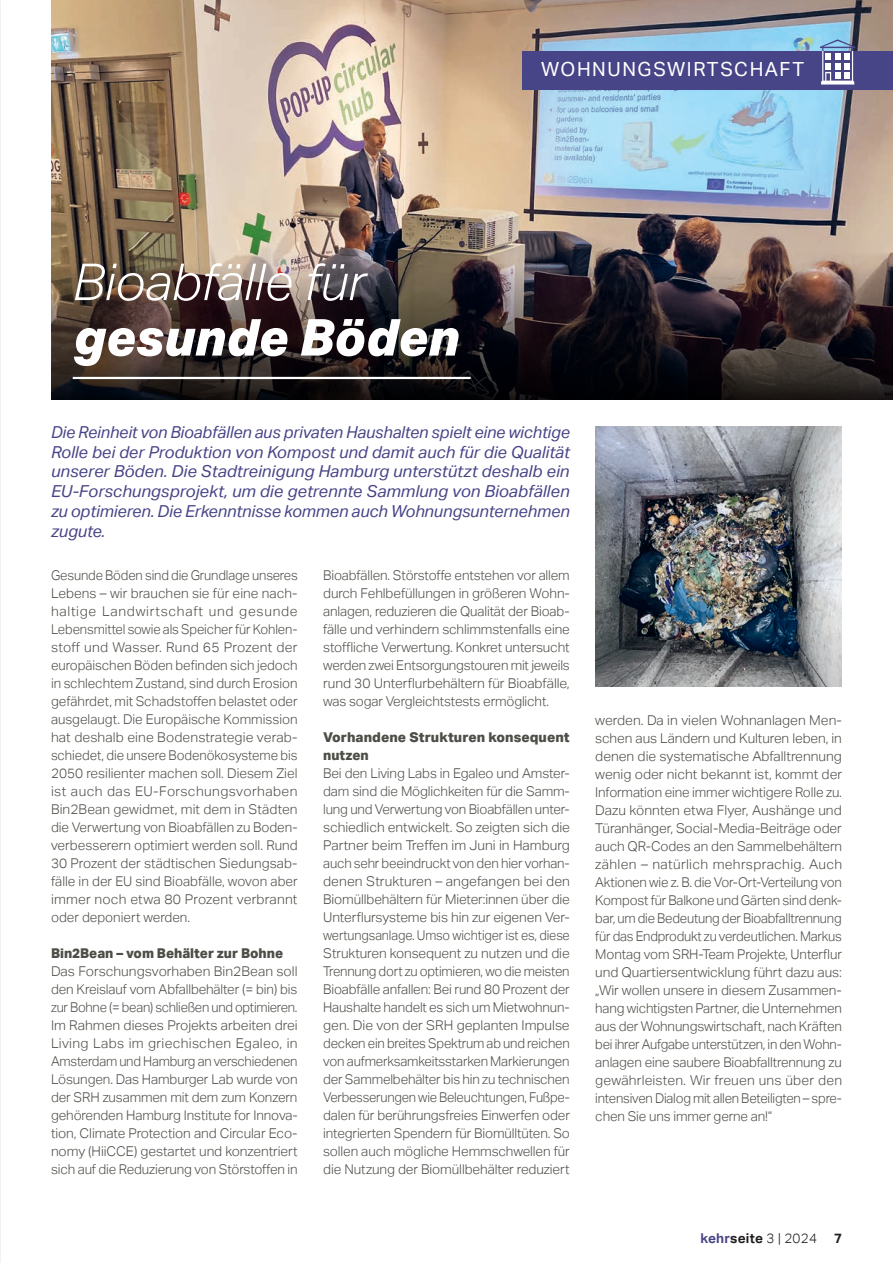
<style>
.page{position:relative;width:893px;height:1263px;background:#fff}
.page>*{position:absolute;margin:0;border:0;box-sizing:border-box;transform-origin:0 0}
.t1{font:italic 300 51px "Aktiv Grotesk";color:#fff}
.t2{font:italic 800 51px "Aktiv Grotesk";color:#fff}
.t3{font:19.5px "Aktiv Grotesk";letter-spacing:.08em;color:#fff}
.t4{font:italic 16.5px/19.8px "Aktiv Grotesk";color:#474487;text-align:justify}
.t5{font:300 13.5px/18px "Aktiv Grotesk";letter-spacing:-.01em;color:#4d4e47;text-align:justify}
.t6{font:800 13.5px/18px "Aktiv Grotesk";color:#4d4e47}
.t7{font:300 13.5px "Aktiv Grotesk";color:#231f20}
.t8{font:700 13.5px "Aktiv Grotesk";color:#231f20}
.s1{font-weight:700;color:#474487}
.s2{font-weight:700}
</style>
<div class="page">
<img style="left:0;top:0;width:1px;height:400px">
<img style="left:51px;top:0;width:842px;height:265px">
<svg style="left:51px;top:265px;width:842px;height:135px;background:#302727"></svg>
<img style="left:595px;top:426px;width:247px;height:261px">
<hr style="left:73px;top:377px;width:398px;height:2px;background:#fff">
<div style="left:522px;top:51px;width:371px;height:38px;background:#474487"></div>
<svg style="left:820px;top:39px;width:35px;height:46px"></svg>
<div style="left:844px;top:53px;width:6px;height:7px;background:#fff"></div>
<div style="left:835px;top:72px;width:6px;height:7px;background:#fff"></div>
<div style="left:844px;top:72px;width:6px;height:7px;background:#fff"></div>
<h1 class="t1" style="left:73px;top:253px;width:294px">Bioabfälle für</h1>
<h1 class="t2" style="left:73px;top:305px;width:388px">gesunde Böden</h1>
<h2 class="t3" style="left:541px;top:58px;width:264px">WOHNUNGSWIRTSCHAFT</h2>
<p class="t4" style="left:51px;top:422px;width:520px">Die Reinheit von Bioabfällen aus privaten Haushalten spielt eine wichtige Rolle bei der Produktion von Kompost und damit auch für die Qualität unserer Böden. Die Stadtreinigung Hamburg unterstützt deshalb ein EU-Forschungsprojekt, um die getrennte Sammlung von Bioabfällen zu optimieren. Die Erkenntnisse kommen auch Wohnungsunternehmen zugute.</p>
<p class="t5" style="left:51px;top:566px;width:248px">Gesunde Böden sind die Grundlage unseres Lebens – wir brauchen sie für eine nach&shy;haltige Landwirtschaft und gesunde Lebensmittel sowie als Speicher für Kohlen&shy;stoff und Wasser. Rund 65 Prozent der europäischen Böden befinden sich jedoch in schlechtem Zustand, sind durch Erosion gefährdet, mit Schadstoffen belastet oder ausgelaugt. Die Europäische Kommission hat deshalb eine Bodenstrategie verab&shy;schiedet, die unsere Bodenökosysteme bis 2050 resilienter machen soll. Diesem Ziel ist auch das EU-Forschungsvorhaben Bin2Bean gewidmet, mit dem in Städten die Verwertung von Bioabfällen zu Boden&shy;verbesserern optimiert werden soll. Rund 30 Prozent der städtischen Siedungsab&shy;fälle in der EU sind Bioabfälle, wovon aber immer noch etwa 80 Prozent verbrannt oder deponiert werden.</p>
<p class="t6" style="left:51px;top:944px;width:234px">Bin2Bean – vom Behälter zur Bohne</p>
<p class="t5" style="left:51px;top:962px;width:248px">Das Forschungsvorhaben Bin2Bean soll den Kreislauf vom Abfallbehälter (= bin) bis zur Bohne (= bean) schließen und optimieren.<br>Im Rahmen dieses Projekts arbeiten drei Living Labs im griechischen Egaleo, in Amsterdam und Hamburg an verschiedenen Lösungen. Das Hamburger Lab wurde von der SRH zusammen mit dem zum Konzern gehörenden Hamburg Institute for Innova&shy;tion, Climate Protection and Circular Eco&shy;nomy (HiiCCE) gestartet und konzentriert sich auf die Reduzierung von Störstoffen in</p>
<p class="t5" style="left:323px;top:566px;width:248px">Bioabfällen. Störstoffe entstehen vor allem durch Fehlbefüllungen in größeren Wohn&shy;anlagen, reduzieren die Qualität der Bioab&shy;fälle und verhindern schlimmstenfalls eine stoffliche Verwertung. Konkret untersucht werden zwei Entsorgungstouren mit jeweils rund 30 Unterflurbehältern für Bioabfälle, was sogar Vergleichtstests ermöglicht.</p>
<p class="t6" style="left:323px;top:728px;width:248px">Vorhandene Strukturen konsequent nutzen</p>
<p class="t5" style="left:323px;top:764px;width:248px">Bei den Living Labs in Egaleo und Amster&shy;dam sind die Möglichkeiten für die Samm&shy;lung und Verwertung von Bioabfällen unter&shy;schiedlich entwickelt. So zeigten sich die Partner beim Treffen im Juni in Hamburg auch sehr beeindruckt von den hier vorhan&shy;denen Strukturen – angefangen bei den Biomüllbehältern für Mieter:innen über die Unterflursysteme bis hin zur eigenen Ver&shy;wertungsanlage. Umso wichtiger ist es, diese Strukturen konsequent zu nutzen und die Trennung dort zu optimieren, wo die meisten Bioabfälle anfallen: Bei rund 80 Prozent der Haushalte handelt es sich um Mietwohnun&shy;gen. Die von der SRH geplanten Impulse decken ein breites Spektrum ab und reichen von aufmerksamkeitsstarken Markierungen der Sammelbehälter bis hin zu technischen Verbesserungen wie Beleuchtungen, Fußpe&shy;dalen für berührungsfreies Einwerfen oder integrierten Spendern für Biomülltüten. So sollen auch mögliche Hemmschwellen für die Nutzung der Biomüllbehälter reduziert</p>
<p class="t5" style="left:595px;top:711px;width:248px">werden. Da in vielen Wohnanlagen Men&shy;schen aus Ländern und Kulturen leben, in denen die systematische Abfalltrennung wenig oder nicht bekannt ist, kommt der Information eine immer wichtigere Rolle zu.<br>Dazu könnten etwa Flyer, Aushänge und Türanhänger, Social-Media-Beiträge oder auch QR-Codes an den Sammelbehältern zählen – natürlich mehrsprachig. Auch Aktionen wie z. B. die Vor-Ort-Verteilung von Kompost für Balkone und Gärten sind denk&shy;bar, um die Bedeutung der Bioabfalltrennung für das Endprodukt zu verdeutlichen. Markus Montag vom SRH-Team Projekte, Unterflur und Quartiersentwicklung führt dazu aus: „Wir wollen unsere in diesem Zusammen&shy;hang wichtigsten Partner, die Unternehmen aus der Wohnungswirtschaft, nach Kräften bei ihrer Aufgabe unterstützen, in den Wohn&shy;anlagen eine saubere Bioabfalltrennung zu gewährleisten. Wir freuen uns über den intensiven Dialog mit allen Beteiligten – spre&shy;chen Sie uns immer gerne an!“</p>
<p class="t7" style="left:700px;top:1230px;width:118px"><span class="s1">kehr</span><span class="s2">seite</span> 3 | 2024</p>
<p class="t8" style="left:834px;top:1230px;width:9px">7</p>
</div>
